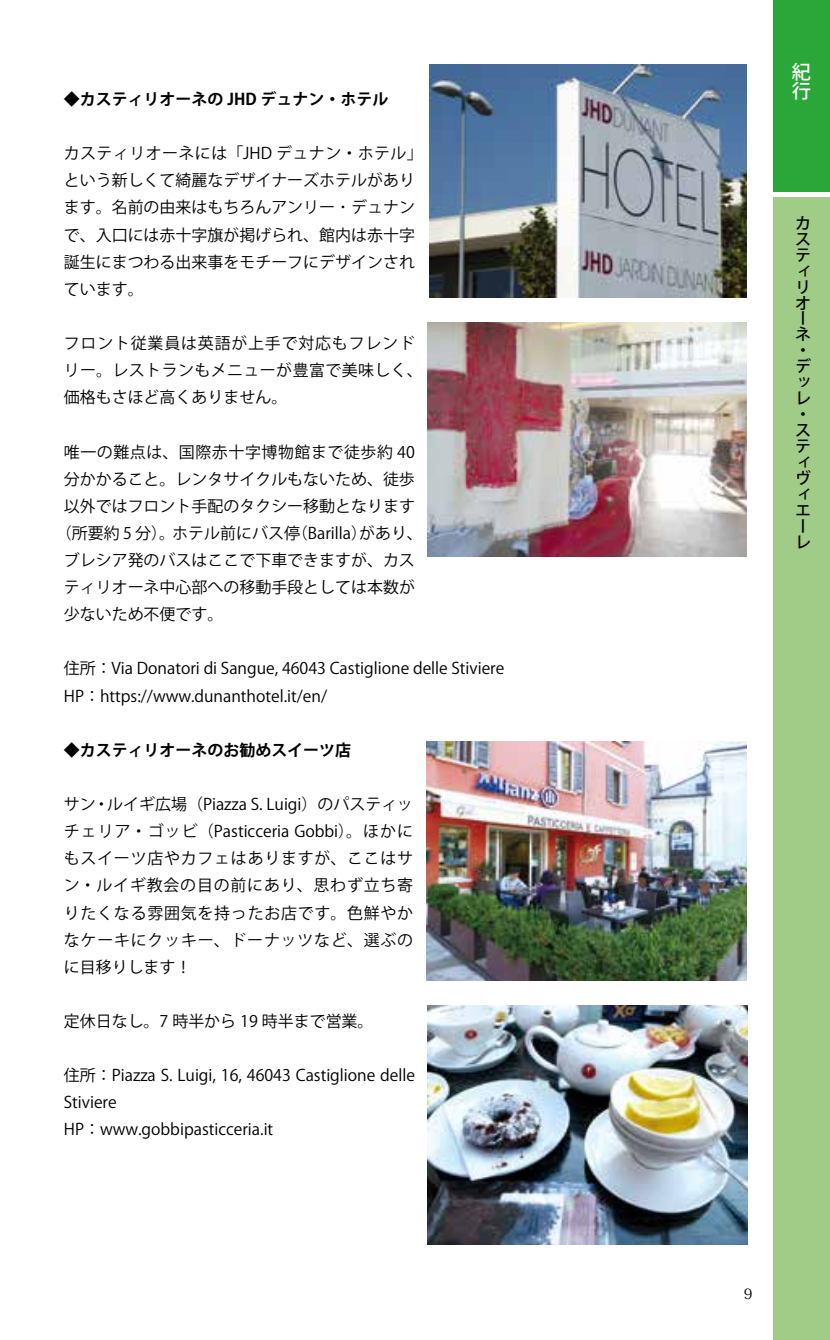
<style>
.page{position:relative;width:830px;height:1340px;background:#fff}
.page>*{position:absolute;margin:0;border:0;box-sizing:border-box;transform-origin:0 0}
.t1{font:500 19.12px/19.1px "Koz Go Pr 6 N";color:#fff}
.t2{font:15.97px/27px "Koz Go Pr 6 N";color:#000}
.t3{font:15.97px/27px "Koz Go Pr 6 N";letter-spacing:.025em;color:#000}
.t4{font:700 15.97px "Koz Go Pr 6 N";color:#000}
.t5{font:15.97px "Koz Go Pr 6 N";letter-spacing:.035em;color:#000}
.t6{font:500 15.97px/16px "Koz Go Pr 6 N";color:#000}
.t7{font:14.4px "Koz Min Pro";color:#000}
</style>
<div class="page">
<img style="left:429px;top:64px;width:317px;height:234px">
<img style="left:427px;top:322px;width:319px;height:234px">
<img style="left:426px;top:741px;width:320px;height:239px">
<img style="left:427px;top:1005px;width:319px;height:239px">
<div style="left:772px;top:0;width:57px;height:191px;background:#2aa738"></div>
<div style="left:772px;top:198px;width:57px;height:1141px;background:#a0cc87"></div>
<p class="t4" style="left:64px;top:90px;width:326px">◆カスティリオーネの JHD デュナン・ホテル</p>
<p class="t2" style="left:64px;top:140px;width:360px">カスティリオーネには「JHD デュナン・ホテル」という新しくて綺麗なデザイナーズホテルがあります。名前の由来はもちろんアンリー･デュナンで、入口には赤十字旗が掲げられ、館内は赤十字誕生にまつわる出来事をモチーフにデザインされています。</p>
<p class="t3" style="left:64px;top:330px;width:360px">フロント従業員は英語が上手で対応もフレンドリー。レストランもメニューが豊富で美味しく、価格もさほど高くありません。</p>
<p class="t5" style="left:64px;top:442px;width:352px">唯一の難点は、国際赤十字博物館まで徒歩約 40</p>
<p class="t2" style="left:64px;top:465px;width:352px">分かかること。レンタサイクルもないため、徒歩</p>
<p class="t2" style="left:64px;top:493px;width:352px">以外ではフロント手配のタクシー移動となります</p>
<p class="t2" style="left:56px;top:520px;width:368px">（所要約 5 分）。ホテル前にバス停（Barilla）があり、</p>
<p class="t2" style="left:64px;top:547px;width:352px">ブレシア発のバスはここで下車できますが、カス</p>
<p class="t2" style="left:64px;top:574px;width:352px">ティリオーネ中心部への移動手段としては本数が</p>
<p class="t2" style="left:64px;top:601px;width:161px">少ないため不便です。</p>
<p class="t2" style="left:64px;top:655px;width:442px">住所：Via Donatori di Sangue, 46043 Castiglione delle Stiviere<br>HP：https://www.dunanthotel.it/en/</p>
<p class="t4" style="left:64px;top:741px;width:289px">◆カスティリオーネのお勧めスイーツ店</p>
<p class="t2" style="left:64px;top:791px;width:351px;text-align:justify">サン・ルイギ広場（Piazza S. Luigi）のパスティッチェリア・ゴッビ（Pasticceria Gobbi）。ほかにもスイーツ店やカフェはありますが、ここはサン・ルイギ教会の目の前にあり、思わず立ち寄りたくなる雰囲気を持ったお店です。色鮮やかなケーキにクッキー、ドーナッツなど、選ぶのに目移りします！</p>
<p class="t2" style="left:64px;top:1008px;width:311px">定休日なし。7 時半から 19 時半まで営業。</p>
<p class="t2" style="left:64px;top:1062px;width:352px">住所：Piazza S. Luigi, 16, 46043 Castiglione delle<br>Stiviere<br>HP：www.gobbipasticceria.it</p>
<p class="t1" style="left:791px;top:63px;width:20px">紀行</p>
<p class="t6" style="left:794px;top:215px;width:17px">カスティリオーネ・デッレ・スティヴィエーレ</p>
<p class="t7" style="left:743px;top:1283px;width:10px">9</p>
</div>
